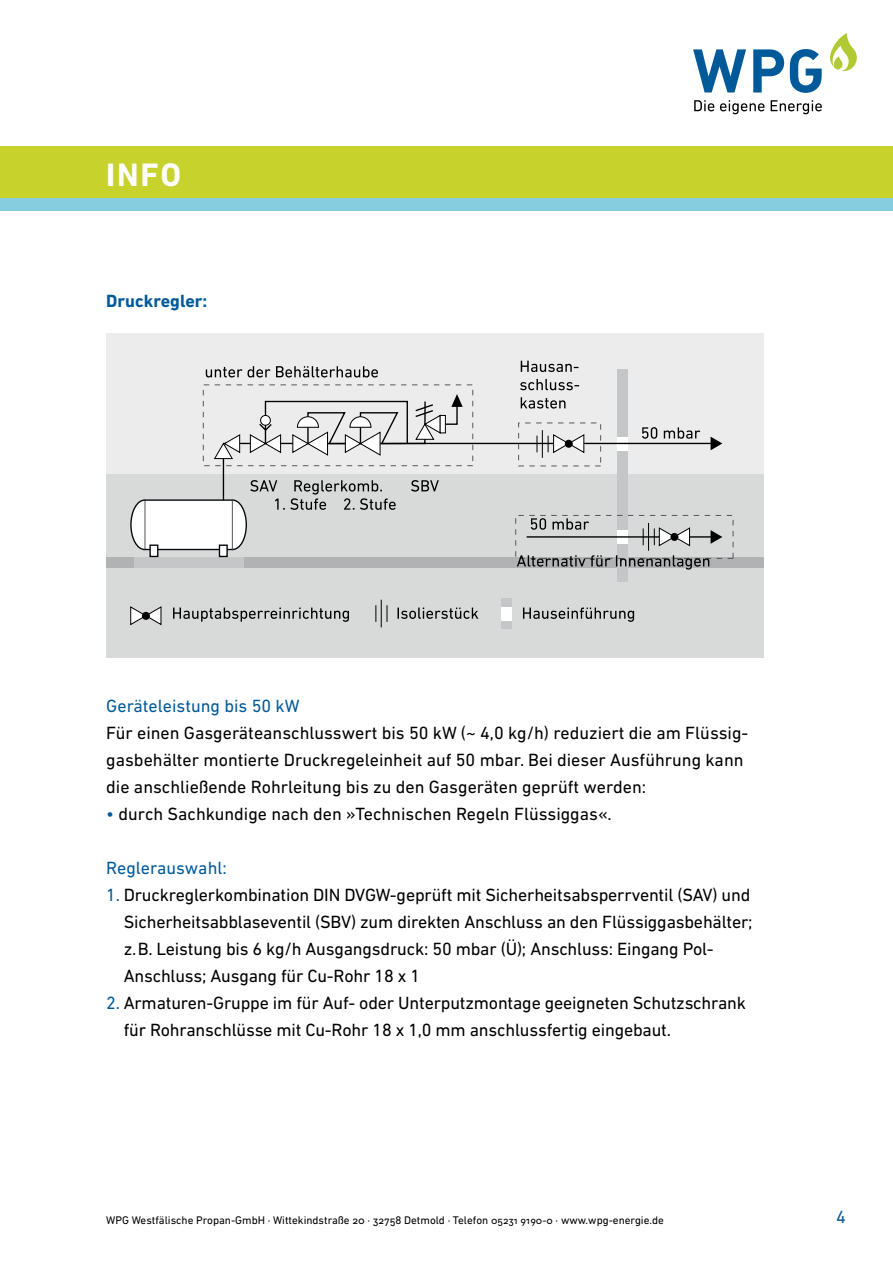
<style>
.page{position:relative;width:893px;height:1263px;background:#fff}
.page>*{position:absolute;margin:0;border:0;box-sizing:border-box;transform-origin:0 0}
.t1{font:700 33px "DIN Next LT Pro";color:#fff}
.t2{font:18px/27px "DIN Next LT Pro";letter-spacing:-.01em;color:#000}
.t3{font:18px "DIN Next LT Pro";color:#005a9a}
.t4{font:700 18px "DIN Next LT Pro";color:#005a9a}
.t5{font:11.25px "DIN Next LT Pro";color:#000}
.s1{color:#005a9a}
.s2{font-size:10.8px}
</style>
<div class="page">
<div style="left:106px;top:334px;width:658px;height:145px;background:#ececed"></div>
<div style="left:106px;top:474px;width:658px;height:184px;background:#d8dada"></div>
<div style="left:106px;top:557px;width:658px;height:11px;background:#b0b2b4"></div>
<svg style="left:411px;top:480px;width:28px;height:12px"></svg>
<svg style="left:206px;top:366px;width:64px;height:11px"></svg>
<svg style="left:276px;top:366px;width:102px;height:11px"></svg>
<svg style="left:521px;top:361px;width:57px;height:11px"></svg>
<svg style="left:520px;top:379px;width:59px;height:11px"></svg>
<svg style="left:521px;top:397px;width:44px;height:12px"></svg>
<svg style="left:531px;top:518px;width:15px;height:12px"></svg>
<svg style="left:553px;top:518px;width:36px;height:12px"></svg>
<svg style="left:642px;top:427px;width:15px;height:12px"></svg>
<svg style="left:664px;top:427px;width:36px;height:12px"></svg>
<svg style="left:173px;top:607px;width:176px;height:15px"></svg>
<svg style="left:397px;top:607px;width:81px;height:12px"></svg>
<svg style="left:523px;top:607px;width:111px;height:15px"></svg>
<div style="left:145px;top:500px;width:88px;height:49px;background:#fff"></div>
<div style="left:144px;top:499px;width:89px;height:51px;border:1px solid #05070c"></div>
<svg style="left:130px;top:499px;width:16px;height:52px"></svg>
<svg style="left:231px;top:480px;width:165px;height:71px"></svg>
<div style="left:134px;top:557px;width:110px;height:11px;background:#c5c6c7"></div>
<div style="left:617px;top:369px;width:10px;height:213px;background:#c5c6c7"></div>
<svg style="left:617px;top:437px;width:10px;height:13px"></svg>
<div style="left:501px;top:598px;width:11px;height:31px;background:#c5c6c7"></div>
<div style="left:501px;top:607px;width:11px;height:13px;background:#fff"></div>
<div style="left:150px;top:545px;width:8px;height:11px;background:#fff"></div>
<div style="left:149px;top:544px;width:9px;height:13px;border:1px solid #05070c"></div>
<div style="left:219px;top:545px;width:8px;height:11px;background:#fff"></div>
<div style="left:219px;top:544px;width:9px;height:13px;border:1px solid #05070c"></div>
<hr style="left:223px;top:444px;width:1px;height:56px;background:#000">
<hr style="left:223px;top:443px;width:490px;height:1px;background:#000">
<svg style="left:711px;top:437px;width:11px;height:13px"></svg>
<hr style="left:527px;top:536px;width:186px;height:2px;background:#000">
<svg style="left:130px;top:606px;width:32px;height:19px"></svg>
<div style="left:142px;top:612px;width:8px;height:8px;background:#000;border-radius:50%"></div>
<svg style="left:536px;top:430px;width:48px;height:28px"></svg>
<svg style="left:375px;top:600px;width:13px;height:27px"></svg>
<svg style="left:250px;top:422px;width:31px;height:31px"></svg>
<svg style="left:214px;top:434px;width:26px;height:25px"></svg>
<div style="left:261px;top:415px;width:9px;height:10px;background:#fff;border-radius:50%"></div>
<div style="left:260px;top:415px;width:11px;height:10px;border:1px solid #000;border-radius:50%"></div>
<div style="left:203px;top:384px;width:270px;height:82px;border:1px dashed #57585a"></div>
<div style="left:515px;top:515px;width:218px;height:44px;border:1px dashed #57585a"></div>
<svg style="left:517px;top:555px;width:93px;height:12px"></svg>
<svg style="left:616px;top:523px;width:106px;height:47px"></svg>
<svg style="left:292px;top:394px;width:171px;height:62px"></svg>
<div style="left:440px;top:415px;width:5px;height:18px;background:#fff"></div>
<div style="left:440px;top:415px;width:6px;height:18px;border:1px solid #000"></div>
<svg style="left:693px;top:49px;width:53px;height:43px"></svg>
<svg style="left:753px;top:49px;width:31px;height:43px"></svg>
<svg style="left:790px;top:49px;width:32px;height:44px"></svg>
<svg style="left:830px;top:33px;width:27px;height:38px"></svg>
<svg style="left:694px;top:100px;width:20px;height:11px"></svg>
<svg style="left:720px;top:100px;width:44px;height:14px"></svg>
<svg style="left:771px;top:100px;width:51px;height:14px"></svg>
<div style="left:0;top:147px;width:893px;height:51px;background:#c8d22d"></div>
<div style="left:0;top:198px;width:893px;height:12px;background:#85cddf"></div>
<h1 class="t1" style="left:106px;top:156px;width:76px">INFO</h1>
<p class="t4" style="left:106px;top:290px;width:103px">Druckregler:</p>
<p class="t3" style="left:106px;top:695px;width:195px">Geräteleistung bis 50 kW</p>
<p class="t2" style="left:106px;top:719px;width:644px">Für einen Gasgeräteanschlusswert bis 50 kW (~ 4,0 kg/h) reduziert die am Flüssig&shy;gasbehälter montierte Druckregeleinheit auf 50 mbar. Bei dieser Ausführung kann die anschließende Rohrleitung bis zu den Gasgeräten geprüft werden:</p>
<p class="t2" style="left:106px;top:800px;width:507px"><span class="s1">•</span> durch Sachkundige nach den »Technischen Regeln Flüssiggas«.</p>
<p class="t3" style="left:106px;top:857px;width:122px">Reglerauswahl:</p>
<p class="t2" style="left:124px;top:881px;width:630px;text-indent:-17px"><span class="s1">1.</span> Druckreglerkombination DIN DVGW-geprüft mit Sicherheitsabsperrventil (SAV) und Sicherheitsabblaseventil (SBV) zum direkten Anschluss an den Flüssiggasbehälter; z.B. Leistung bis 6 kg/h Ausgangsdruck: 50 mbar (Ü); Anschluss: Eingang Pol-Anschluss; Ausgang für Cu-Rohr 18 x 1</p>
<p class="t2" style="left:124px;top:989px;width:624px;text-indent:-17px"><span class="s1">2.</span> Armaturen-Gruppe im für Auf- oder Unterputzmontage geeigneten Schutzschrank für Rohranschlüsse mit Cu-Rohr 18 x 1,0 mm anschlussfertig eingebaut.</p>
<p class="t5" style="left:106px;top:1213px;width:559px">WPG Westfälische Propan-GmbH · Wittekindstraße 20 · 32758 Detmold · Telefon <span class="s2">05231 9190-0</span> · www.wpg-energie.de</p>
<p class="t3" style="left:836px;top:1206px;width:11px">4</p>
</div>
